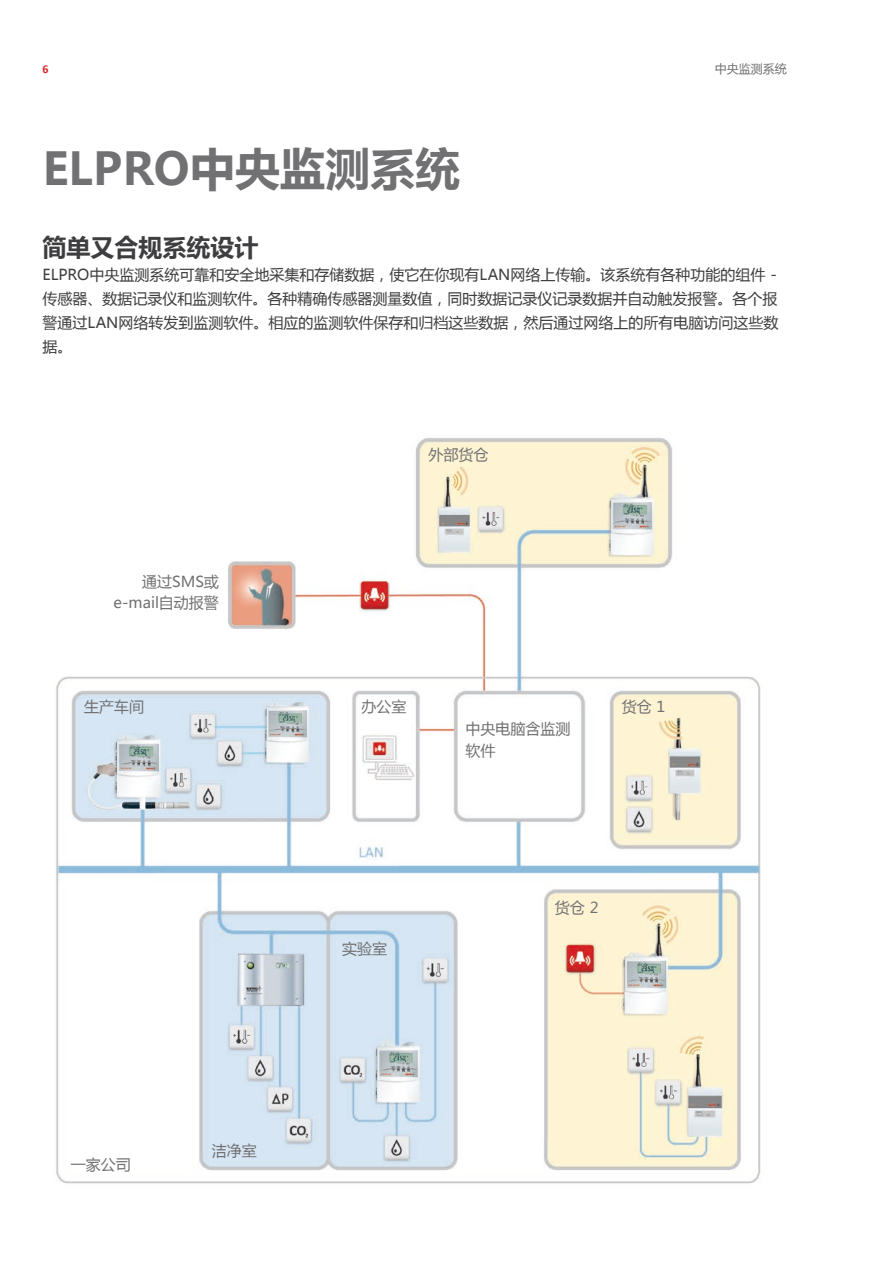
<style>
.page{position:relative;width:893px;height:1263px;background:#fff}
.page>*{position:absolute;margin:0;border:0;box-sizing:border-box;transform-origin:0 0}
.t1{font:700 45px "Microsoft Ya Hei";color:#717173}
.t2{font:700 24px "Microsoft Ya Hei";color:#3e3e40}
.t3{font:15px/24px "Microsoft Ya Hei";color:#3e3e40;text-align:justify}
.t4{font:15px/21.8px "Microsoft Ya Hei";color:#717173}
.t5{font:12px "Microsoft Ya Hei";color:#717173}
.t6{font:700 12px "Calibri";color:#d52426}
</style>
<div class="page">
<img style="left:56px;top:437px;width:705px;height:747px">
<p class="t6" style="left:43px;top:61px;width:8px">6</p>
<p class="t5" style="left:715px;top:61px;width:74px">中央监测系统</p>
<h1 class="t1" style="left:43px;top:137px;width:419px">ELPRO中央监测系统</h1>
<h2 class="t2" style="left:43px;top:230px;width:217px">简单又合规系统设计</h2>
<p class="t3" style="left:43px;top:262px;width:737px">ELPRO中央监测系统可靠和安全地采集和存储数据，使它在你现有LAN网络上传输。该系统有各种功能的组件 -传感器、数据记录仪和监测软件。各种精确传感器测量数值，同时数据记录仪记录数据并自动触发报警。各个报警通过LAN网络转发到监测软件。相应的监测软件保存和归档这些数据，然后通过网络上的所有电脑访问这些数据。</p>
<p class="t4" style="left:429px;top:443px;width:61px">外部货仓</p>
<p class="t4" style="left:114px;top:570px;width:107px;text-align:right">通过SMS或e-mail自动报警</p>
<p class="t4" style="left:84px;top:695px;width:61px">生产车间</p>
<p class="t4" style="left:361px;top:695px;width:47px">办公室</p>
<p class="t4" style="left:466px;top:717px;width:106px">中央电脑含监测软件</p>
<p class="t4" style="left:622px;top:695px;width:45px">货仓 1</p>
<p class="t4" style="left:342px;top:938px;width:46px">实验室</p>
<p class="t4" style="left:555px;top:896px;width:45px">货仓 2</p>
<p class="t4" style="left:71px;top:1154px;width:61px">一家公司</p>
<p class="t4" style="left:212px;top:1139px;width:46px">洁净室</p>
</div>
